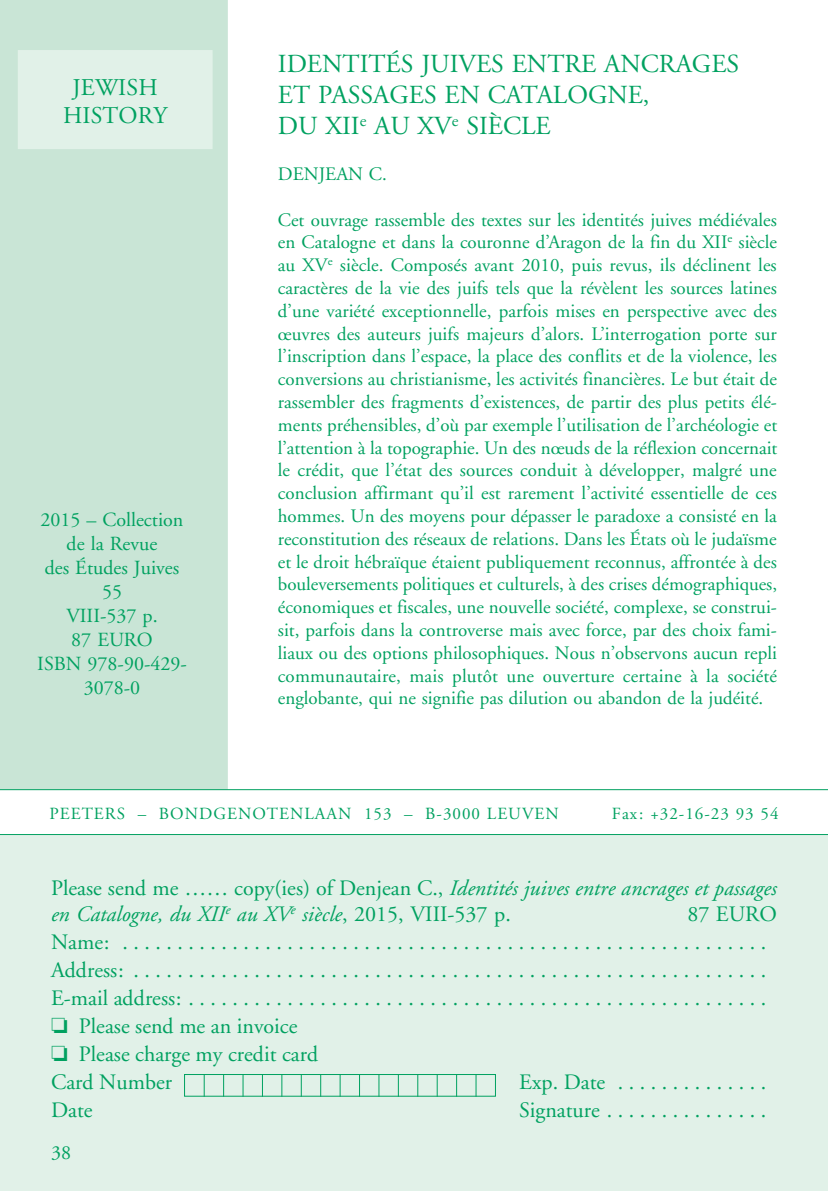
<style>
.page{position:relative;width:828px;height:1191px;background:#fff}
.page>*{position:absolute;margin:0;border:0;box-sizing:border-box;transform-origin:0 0}
.t1{font:26px/31.2px "Basis Garamond";color:#00a160}
.t2{font:24px/28px "Basis Garamond";letter-spacing:.005em;color:#00a160;text-align:center}
.t3{font:22px/28px "Basis Garamond";color:#00a160}
.t4{font:italic 22px/26.4px "Basis Garamond";color:#00a160}
.t5{font:20px/24px "Basis Garamond";color:#00a160;text-align:center}
.t6{font:19px/22.8px "Basis Garamond";color:#00a160;text-align:justify}
.t7{font:17px "Basis Garamond";letter-spacing:.06em;color:#00a160}
.s1{font-style:normal}
</style>
<div class="page">
<div style="left:0;top:835px;width:828px;height:356px;background:#e1f1e8"></div>
<div style="left:0;top:0;width:228px;height:789px;background:#c9e5d6"></div>
<hr style="left:0;top:834px;width:828px;height:1px;background:#00a160">
<hr style="left:0;top:789px;width:828px;height:1px;background:#00a160">
<div style="left:184px;top:1074px;width:312px;height:22px;border:1px solid #00a160"></div>
<svg style="left:204px;top:1074px;width:1px;height:22px"></svg>
<svg style="left:223px;top:1074px;width:1px;height:22px"></svg>
<svg style="left:243px;top:1074px;width:1px;height:22px"></svg>
<svg style="left:262px;top:1074px;width:1px;height:22px"></svg>
<svg style="left:281px;top:1074px;width:1px;height:22px"></svg>
<svg style="left:301px;top:1074px;width:1px;height:22px"></svg>
<svg style="left:320px;top:1074px;width:1px;height:22px"></svg>
<svg style="left:340px;top:1074px;width:1px;height:22px"></svg>
<svg style="left:359px;top:1074px;width:1px;height:22px"></svg>
<svg style="left:378px;top:1074px;width:1px;height:22px"></svg>
<svg style="left:398px;top:1074px;width:1px;height:22px"></svg>
<svg style="left:417px;top:1074px;width:1px;height:22px"></svg>
<svg style="left:437px;top:1074px;width:1px;height:22px"></svg>
<svg style="left:456px;top:1074px;width:1px;height:22px"></svg>
<svg style="left:476px;top:1074px;width:1px;height:22px"></svg>
<div style="left:19px;top:51px;width:193px;height:97px;background:#e1f1e8"></div>
<div style="left:18px;top:50px;width:195px;height:99px;border:2px solid #e1f1e8"></div>
<p class="t2" style="left:63px;top:75px;width:106px">JEWISH<br>HISTORY</p>
<p class="t5" style="left:37px;top:510px;width:151px">2015 – Collection de la Revue<br>des Études Juives<br>55<br>VIII-537 p.<br>87 EURO<br>ISBN 978-90-429-<br>3078-0</p>
<h1 class="t1" style="left:278px;top:50px;width:463px">IDENTITÉS JUIVES ENTRE ANCRAGES<br>ET PASSAGES EN CATALOGNE,<br>DU XII<sup>e</sup> AU XV<sup>e</sup> SIÈCLE</h1>
<p class="t6" style="left:278px;top:164px;width:110px">DENJEAN C.</p>
<p class="t6" style="left:278px;top:210px;width:501px">Cet ouvrage rassemble des textes sur les identités juives médiévales en Catalogne et dans la couronne d’Aragon de la fin du XII<sup>e</sup> siècle au XV<sup>e</sup> siècle. Composés avant 2010, puis revus, ils déclinent les caractères de la vie des juifs tels que la révèlent les sources latines d’une variété exceptionnelle, parfois mises en perspective avec des œuvres des auteurs juifs majeurs d’alors. L’interrogation porte sur l’inscription dans l’espace, la place des conflits et de la violence, les conversions au christianisme, les activités financières. Le but était de rassembler des fragments d’existences, de partir des plus petits élé&shy;ments préhensibles, d’où par exemple l’utilisation de l’archéologie et l’attention à la topographie. Un des nœuds de la réflexion concernait le crédit, que l’état des sources conduit à développer, malgré une conclusion affirmant qu’il est rarement l’activité essentielle de ces hommes. Un des moyens pour dépasser le paradoxe a consisté en la reconstitution des réseaux de relations. Dans les États où le judaïsme et le droit hébraïque étaient publiquement reconnus, affrontée à des bouleversements politiques et culturels, à des crises démographiques, économiques et fiscales, une nouvelle société, complexe, se construi&shy;sit, parfois dans la controverse mais avec force, par des choix fami&shy;liaux ou des options philosophiques. Nous n’observons aucun repli communautaire, mais plutôt une ouverture certaine à la société englobante, qui ne signifie pas dilution ou abandon de la judéité.</p>
<p class="t7" style="left:49px;top:806px;width:511px">PEETERS – BONDGENOTENLAAN 153 – B-3000 LEUVEN</p>
<p class="t7" style="left:612px;top:806px;width:168px">Fax: +32-16-23 93 54</p>
<p class="t4" style="left:51px;top:876px;width:727px"><span class="s1">Please send me …… copy(ies) of Denjean C.,</span> Identités juives entre ancrages et passages en Catalogne, du XII<sup>e</sup> au XV<sup>e</sup> siècle<span class="s1">, 2015, VIII-537 p.</span></p>
<p class="t3" style="left:51px;top:902px;width:727px;text-indent:636px">87 EURO Name: ...........................................................<br>Address: ..........................................................<br>E-mail address: .....................................................</p>
<p class="t3" style="left:51px;top:1014px;width:248px">□ Please send me an invoice</p>
<p class="t3" style="left:51px;top:1042px;width:269px">□ Please charge my credit card<br>Card Number</p>
<p class="t3" style="left:519px;top:1070px;width:248px">Exp. Date ..............</p>
<p class="t3" style="left:51px;top:1098px;width:43px">Date</p>
<p class="t3" style="left:519px;top:1098px;width:248px">Signature ...............</p>
<p class="t5" style="left:51px;top:1142px;width:22px">38</p>
</div>
